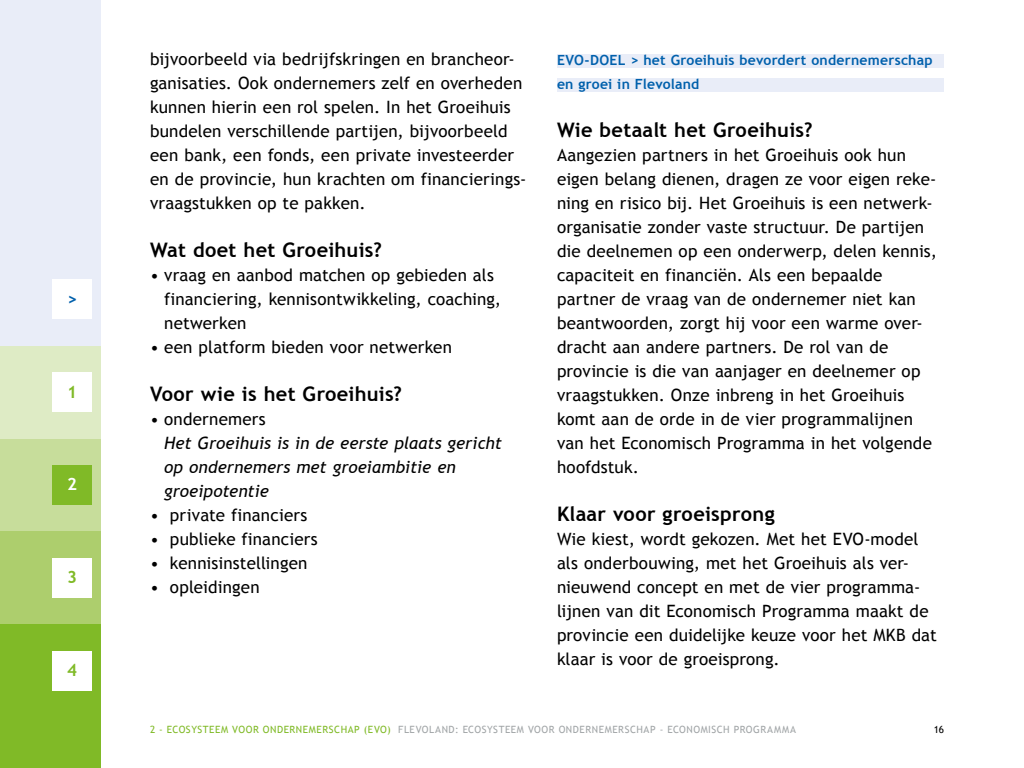
<style>
.page{position:relative;width:1024px;height:768px;background:#fff}
.page>*{position:absolute;margin:0;border:0;box-sizing:border-box;transform-origin:0 0}
.t1{font:700 20px "Trebuchet MS";letter-spacing:.01em;color:#000}
.t2{font:17px/24px "Trebuchet MS";letter-spacing:.01em;color:#000}
.t3{font:italic 17px/24px "Trebuchet MS";color:#000}
.t4{font:700 17px "Trebuchet MS";color:#80ba27}
.t5{font:700 17px "Trebuchet MS";color:#fff}
.t6{font:700 17px "Trebuchet MS";color:#0060ac}
.t7{font:700 14px/24px "Trebuchet MS";letter-spacing:.015em;color:#0060ac}
.t8{font:10px "Trebuchet MS";letter-spacing:.055em;color:#a1a5a7}
.t9{font:10px "Trebuchet MS";color:#000}
.s1{color:#80ba27}
</style>
<div class="page">
<div style="left:0;top:601px;width:101px;height:167px;background:#80ba27"></div>
<div style="left:0;top:531px;width:101px;height:93px;background:#adce6d"></div>
<div style="left:0;top:438px;width:101px;height:93px;background:#c7dd9b"></div>
<div style="left:0;top:346px;width:101px;height:93px;background:#deebc5"></div>
<div style="left:0;top:0;width:101px;height:346px;background:#e9edf8"></div>
<div style="left:52px;top:465px;width:40px;height:40px;background:#80ba27"></div>
<div style="left:52px;top:558px;width:40px;height:40px;background:#fff"></div>
<div style="left:52px;top:372px;width:40px;height:40px;background:#fff"></div>
<div style="left:52px;top:279px;width:40px;height:40px;background:#fff"></div>
<div style="left:52px;top:651px;width:40px;height:40px;background:#fff"></div>
<div style="left:557px;top:55px;width:387px;height:13px;background:#e9edf8"></div>
<div style="left:557px;top:79px;width:387px;height:13px;background:#e9edf8"></div>
<p class="t6" style="left:67px;top:288px;width:11px">&gt;</p>
<p class="t4" style="left:67px;top:381px;width:11px">1</p>
<p class="t5" style="left:67px;top:474px;width:11px">2</p>
<p class="t4" style="left:67px;top:566px;width:11px">3</p>
<p class="t4" style="left:67px;top:659px;width:11px">4</p>
<p class="t2" style="left:150px;top:47px;width:378px">bijvoorbeeld via bedrijfskringen en brancheor&shy;ganisaties. Ook ondernemers zelf en overheden kunnen hierin een rol spelen. In het Groeihuis bundelen verschillende partijen, bijvoorbeeld een bank, een fonds, een private investeerder en de provincie, hun krachten om financierings&shy;vraagstukken op te pakken.</p>
<p class="t1" style="left:150px;top:237px;width:233px">Wat doet het Groeihuis?</p>
<p class="t2" style="left:164px;top:263px;width:339px;text-indent:-14px">• vraag en aanbod matchen op gebieden als financiering, kennisontwikkeling, coaching, netwerken</p>
<p class="t2" style="left:150px;top:335px;width:303px">• een platform bieden voor netwerken</p>
<p class="t1" style="left:150px;top:381px;width:254px">Voor wie is het Groeihuis?</p>
<p class="t2" style="left:150px;top:407px;width:117px">• ondernemers</p>
<p class="t3" style="left:164px;top:431px;width:339px">Het Groeihuis is in de eerste plaats gericht op ondernemers met groeiambitie en groeipotentie</p>
<p class="t2" style="left:150px;top:503px;width:159px">• private financiers</p>
<p class="t2" style="left:150px;top:527px;width:169px">• publieke financiers</p>
<p class="t2" style="left:150px;top:551px;width:159px">• kennisinstellingen</p>
<p class="t2" style="left:150px;top:575px;width:111px">• opleidingen</p>
<p class="t7" style="left:557px;top:48px;width:377px">EVO-DOEL &gt; het Groeihuis bevordert ondernemerschap en groei in Flevoland</p>
<p class="t1" style="left:557px;top:117px;width:257px">Wie betaalt het Groeihuis?</p>
<p class="t2" style="left:557px;top:143px;width:381px">Aangezien partners in het Groeihuis ook hun eigen belang dienen, dragen ze voor eigen reke&shy;ning en risico bij. Het Groeihuis is een netwerk&shy;organisatie zonder vaste structuur. De partijen die deelnemen op een onderwerp, delen kennis, capaciteit en financiën. Als een bepaalde partner de vraag van de ondernemer niet kan beantwoorden, zorgt hij voor een warme over&shy;dracht aan andere partners. De rol van de provincie is die van aanjager en deelnemer op vraagstukken. Onze inbreng in het Groeihuis komt aan de orde in de vier programmalijnen van het Economisch Programma in het volgende hoofdstuk.</p>
<p class="t1" style="left:557px;top:501px;width:219px">Klaar voor groeisprong</p>
<p class="t2" style="left:557px;top:527px;width:381px">Wie kiest, wordt gekozen. Met het EVO-model als onderbouwing, met het Groeihuis als ver&shy;nieuwend concept en met de vier programma&shy;lijnen van dit Economisch Programma maakt de provincie een duidelijke keuze voor het MKB dat klaar is voor de groeisprong.</p>
<p class="t8" style="left:150px;top:724px;width:648px"><span class="s1">2 - ECOSYSTEEM VOOR ONDERNEMERSCHAP (EVO)</span> FLEVOLAND: ECOSYSTEEM VOOR ONDERNEMERSCHAP - ECONOMISCH PROGRAMMA</p>
<p class="t9" style="left:934px;top:724px;width:12px">16</p>
</div>
